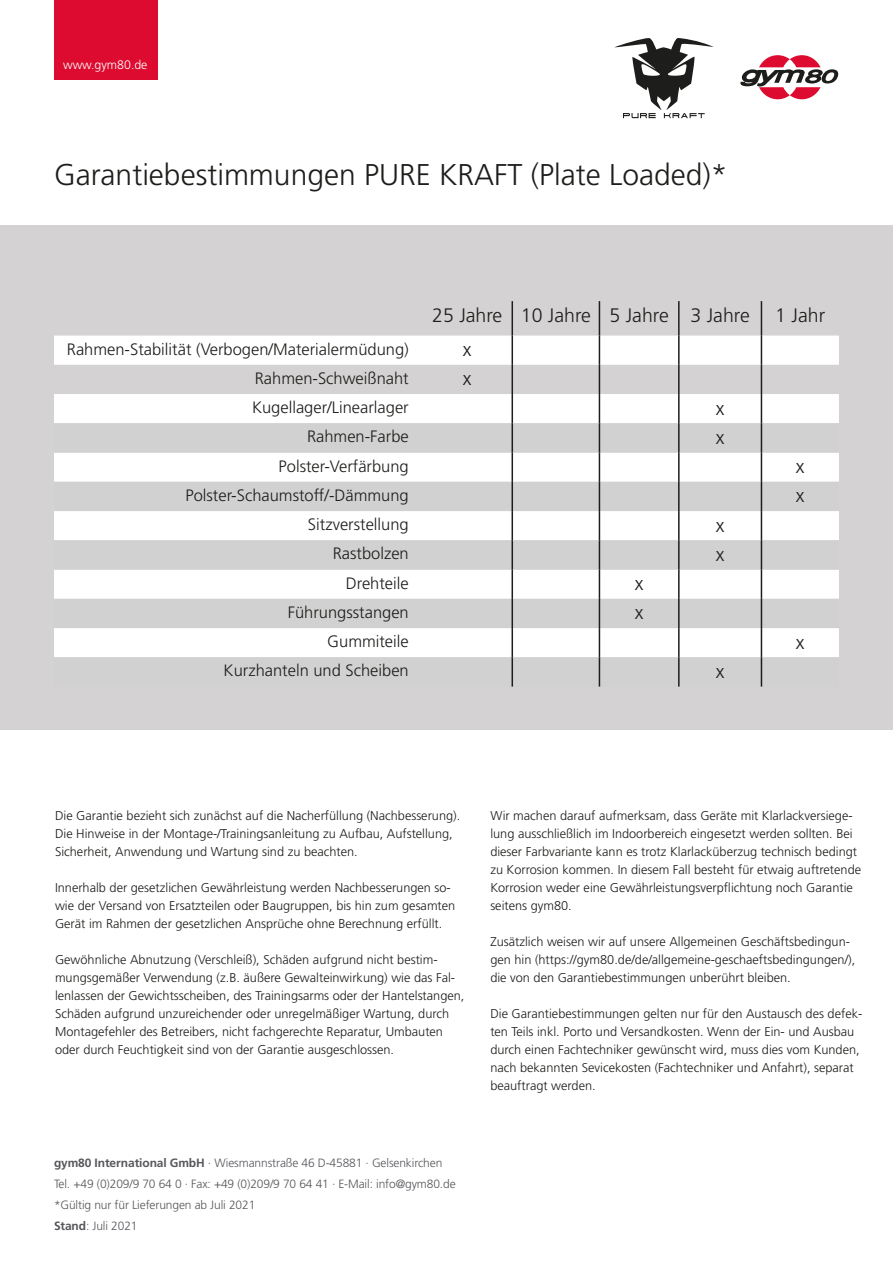
<style>
.page{position:relative;width:893px;height:1263px;background:#fff}
.page>*{position:absolute;margin:0;border:0;box-sizing:border-box;transform-origin:0 0}
.t1{font:300 30px "Frutiger LT Std";color:#1d1d1b}
.t2{font:300 19.5px "Frutiger LT Std";color:#1d1d1b}
.t3{font:300 16.5px "Frutiger LT Std";color:#1d1d1b}
.t4{font:300 12.75px/18px "Frutiger LT Std";color:#1d1d1b}
.t5{font:300 12.3px "Frutiger LT Std";color:#fff}
.t6{font:300 12px/21px "Frutiger LT Std";letter-spacing:-.01em;color:#58565b}
.s1{font-weight:700}
</style>
<div class="page">
<div style="left:0;top:225px;width:893px;height:505px;background:#d4d2d2"></div>
<div style="left:54px;top:0;width:104px;height:80px;background:#dd0b2f"></div>
<svg style="left:614px;top:38px;width:100px;height:80px"></svg>
<svg style="left:740px;top:55px;width:98px;height:44px"></svg>
<svg style="left:54px;top:335px;width:785px;height:88px;fill:#fff"></svg>
<svg style="left:54px;top:423px;width:785px;height:263px"></svg>
<hr style="left:511px;top:301px;width:2px;height:34px;background:#1d1d1b">
<hr style="left:599px;top:301px;width:1px;height:34px;background:#1d1d1b">
<hr style="left:678px;top:301px;width:2px;height:34px;background:#1d1d1b">
<hr style="left:511px;top:335px;width:2px;height:30px;background:#1d1d1b">
<hr style="left:599px;top:335px;width:1px;height:30px;background:#1d1d1b">
<hr style="left:678px;top:335px;width:2px;height:30px;background:#1d1d1b">
<hr style="left:511px;top:365px;width:2px;height:29px;background:#1d1d1b">
<hr style="left:678px;top:365px;width:2px;height:29px;background:#1d1d1b">
<hr style="left:511px;top:394px;width:2px;height:29px;background:#1d1d1b">
<hr style="left:678px;top:394px;width:2px;height:29px;background:#1d1d1b">
<hr style="left:511px;top:423px;width:2px;height:29px;background:#1d1d1b">
<svg style="left:599px;top:365px;width:1px;height:87px"></svg>
<hr style="left:678px;top:423px;width:2px;height:29px;background:#1d1d1b">
<hr style="left:511px;top:452px;width:2px;height:30px;background:#1d1d1b">
<hr style="left:599px;top:452px;width:1px;height:30px;background:#1d1d1b">
<hr style="left:678px;top:452px;width:2px;height:30px;background:#1d1d1b">
<hr style="left:511px;top:482px;width:2px;height:29px;background:#1d1d1b">
<hr style="left:678px;top:482px;width:2px;height:29px;background:#1d1d1b">
<hr style="left:511px;top:511px;width:2px;height:29px;background:#1d1d1b">
<hr style="left:678px;top:511px;width:2px;height:29px;background:#1d1d1b">
<hr style="left:511px;top:540px;width:2px;height:29px;background:#1d1d1b">
<svg style="left:599px;top:482px;width:1px;height:87px"></svg>
<hr style="left:678px;top:540px;width:2px;height:29px;background:#1d1d1b">
<hr style="left:511px;top:569px;width:2px;height:30px;background:#1d1d1b">
<hr style="left:599px;top:569px;width:1px;height:30px;background:#1d1d1b">
<hr style="left:678px;top:569px;width:2px;height:30px;background:#1d1d1b">
<hr style="left:511px;top:599px;width:2px;height:29px;background:#1d1d1b">
<hr style="left:678px;top:599px;width:2px;height:29px;background:#1d1d1b">
<hr style="left:511px;top:628px;width:2px;height:29px;background:#1d1d1b">
<hr style="left:678px;top:628px;width:2px;height:29px;background:#1d1d1b">
<hr style="left:511px;top:657px;width:2px;height:29px;background:#1d1d1b">
<svg style="left:599px;top:599px;width:1px;height:87px"></svg>
<hr style="left:678px;top:657px;width:2px;height:29px;background:#1d1d1b">
<hr style="left:761px;top:301px;width:1px;height:34px;background:#1d1d1b">
<hr style="left:761px;top:335px;width:1px;height:30px;background:#1d1d1b">
<svg style="left:761px;top:365px;width:1px;height:87px"></svg>
<hr style="left:761px;top:452px;width:1px;height:30px;background:#1d1d1b">
<svg style="left:761px;top:482px;width:1px;height:87px"></svg>
<hr style="left:761px;top:569px;width:1px;height:30px;background:#1d1d1b">
<svg style="left:761px;top:599px;width:1px;height:87px"></svg>
<p class="t5" style="left:63px;top:58px;width:86px">www.gym80.de</p>
<h1 class="t1" style="left:54px;top:158px;width:675px">Garantiebestimmungen PURE KRAFT (Plate Loaded)*</h1>
<h2 class="t2" style="left:432px;top:304px;width:319px">25 Jahre 10 Jahre 5 Jahre 3 Jahre</h2>
<h2 class="t2" style="left:775px;top:304px;width:51px">1 Jahr</h2>
<p class="t3" style="left:67px;top:340px;width:343px">Rahmen-Stabilität (Verbogen/Materialermüdung)</p>
<h2 class="t2" style="left:463px;top:338px;width:10px">x</h2>
<p class="t3" style="left:255px;top:369px;width:156px">Rahmen-Schweißnaht</p>
<h2 class="t2" style="left:463px;top:368px;width:10px">x</h2>
<p class="t3" style="left:252px;top:398px;width:158px">Kugellager/Linearlager</p>
<h2 class="t2" style="left:716px;top:397px;width:10px">x</h2>
<p class="t3" style="left:307px;top:427px;width:103px">Rahmen-Farbe</p>
<h2 class="t2" style="left:716px;top:426px;width:10px">x</h2>
<p class="t3" style="left:279px;top:457px;width:132px">Polster-Verfärbung</p>
<h2 class="t2" style="left:796px;top:455px;width:10px">x</h2>
<p class="t3" style="left:185px;top:486px;width:225px">Polster-Schaumstoff/-Dämmung</p>
<h2 class="t2" style="left:796px;top:485px;width:10px">x</h2>
<p class="t3" style="left:308px;top:515px;width:102px">Sitzverstellung</p>
<h2 class="t2" style="left:716px;top:514px;width:10px">x</h2>
<p class="t3" style="left:333px;top:544px;width:78px">Rastbolzen</p>
<h2 class="t2" style="left:716px;top:543px;width:10px">x</h2>
<p class="t3" style="left:346px;top:574px;width:64px">Drehteile</p>
<h2 class="t2" style="left:635px;top:572px;width:10px">x</h2>
<p class="t3" style="left:288px;top:603px;width:123px">Führungsstangen</p>
<h2 class="t2" style="left:635px;top:602px;width:10px">x</h2>
<p class="t3" style="left:327px;top:632px;width:83px">Gummiteile</p>
<h2 class="t2" style="left:796px;top:631px;width:10px">x</h2>
<p class="t3" style="left:224px;top:661px;width:187px">Kurzhanteln und Scheiben</p>
<h2 class="t2" style="left:716px;top:660px;width:10px">x</h2>
<p class="t4" style="left:55px;top:807px;width:407px">Die Garantie bezieht sich zunächst auf die Nacherfüllung (Nachbesserung).<br>Die Hinweise in der Montage-/Trainingsanleitung zu Aufbau, Aufstellung,<br>Sicherheit, Anwendung und Wartung sind zu beachten.</p>
<p class="t4" style="left:55px;top:879px;width:402px">Innerhalb der gesetzlichen Gewährleistung werden Nachbesserungen so&shy;wie der Versand von Ersatzteilen oder Baugruppen, bis hin zum gesamten<br>Gerät im Rahmen der gesetzlichen Ansprüche ohne Berechnung erfüllt.</p>
<p class="t4" style="left:55px;top:951px;width:411px">Gewöhnliche Abnutzung (Verschleiß), Schäden aufgrund nicht bestim&shy;mungsgemäßer Verwendung (z.B. äußere Gewalteinwirkung) wie das Fal&shy;lenlassen der Gewichtsscheiben, des Trainingsarms oder der Hantelstangen, Schäden aufgrund unzureichender oder unregelmäßiger Wartung, durch Montagefehler des Betreibers, nicht fachgerechte Reparatur, Umbauten oder durch Feuchtigkeit sind von der Garantie ausgeschlossen.</p>
<p class="t6" style="left:54px;top:1153px;width:403px"><span class="s1">gym80 International GmbH</span> · Wiesmannstraße 46 D-45881 · Gelsenkirchen Tel. +49 (0)209/9 70 64 0 · Fax: +49 (0)209/9 70 64 41 · E-Mail: info@gym80.de *Gültig nur für Lieferungen ab Juli 2021<br><span class="s1">Stand</span>: Juli 2021</p>
<p class="t4" style="left:490px;top:807px;width:372px">Wir machen darauf aufmerksam, dass Geräte mit Klarlackversiege&shy;lung ausschließlich im Indoorbereich eingesetzt werden sollten. Bei dieser Farbvariante kann es trotz Klarlacküberzug technisch bedingt zu Korrosion kommen. In diesem Fall besteht für etwaig auftretende Korrosion weder eine Gewährleistungsverpflichtung noch Garantie seitens gym80.</p>
<p class="t4" style="left:490px;top:933px;width:366px">Zusätzlich weisen wir auf unsere Allgemeinen Geschäftsbedingun&shy;gen hin (https://gym80.de/de/allgemeine-geschaeftsbedingungen/), die von den Garantiebestimmungen unberührt bleiben.</p>
<p class="t4" style="left:490px;top:1005px;width:373px">Die Garantiebestimmungen gelten nur für den Austausch des defek&shy;ten Teils inkl. Porto und Versandkosten. Wenn der Ein- und Ausbau durch einen Fachtechniker gewünscht wird, muss dies vom Kunden, nach bekannten Sevicekosten (Fachtechniker und Anfahrt), separat beauftragt werden.</p>
</div>
